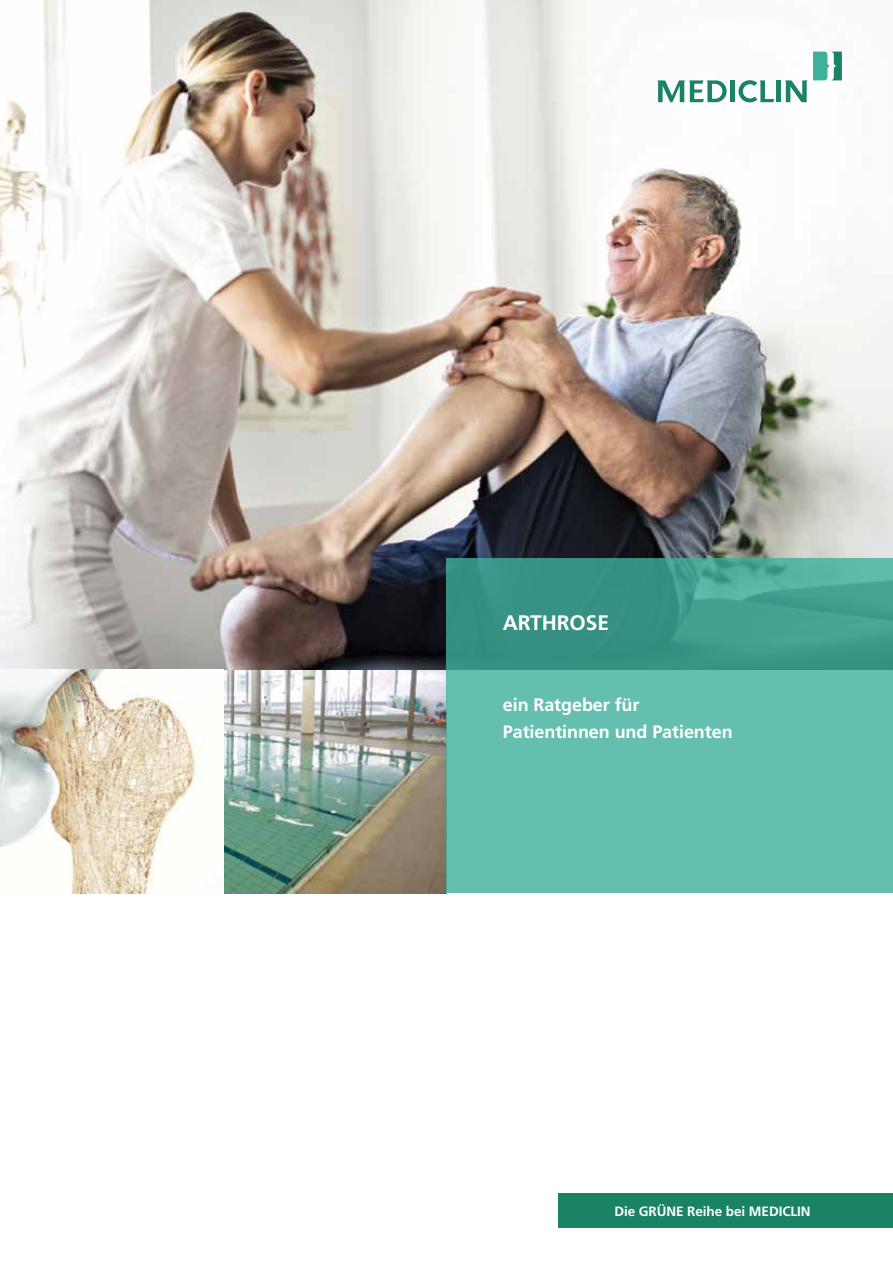
<style>
.page{position:relative;width:893px;height:1263px;background:#fff}
.page>*{position:absolute;margin:0;border:0;box-sizing:border-box;transform-origin:0 0}
.t1{font:700 21px "Frutiger LT Pro";letter-spacing:-.005em;color:#fff}
.t2{font:700 18px/27px "Frutiger LT Pro";letter-spacing:-.005em;color:#fff}
.t3{font:700 13.5px "Frutiger LT Pro";letter-spacing:-.005em;color:#fff}
</style>
<div class="page">
<img style="left:0;top:670px;width:446px;height:223px">
<img style="left:0;top:0;width:893px;height:670px">
<svg style="left:446px;top:558px;width:447px;height:335px;background:#58b2a2"></svg>
<div style="left:558px;top:1194px;width:335px;height:34px;background:#1a8265"></div>
<svg style="left:589px;top:52px;width:253px;height:52px"></svg>
<p class="t1" style="left:503px;top:610px;width:108px">Arthrose</p>
<p class="t2" style="left:503px;top:691px;width:231px">ein Ratgeber für<br>Patientinnen und Patienten</p>
<p class="t3" style="left:614px;top:1203px;width:196px">Die GRÜNE Reihe bei MediClin</p>
</div>
